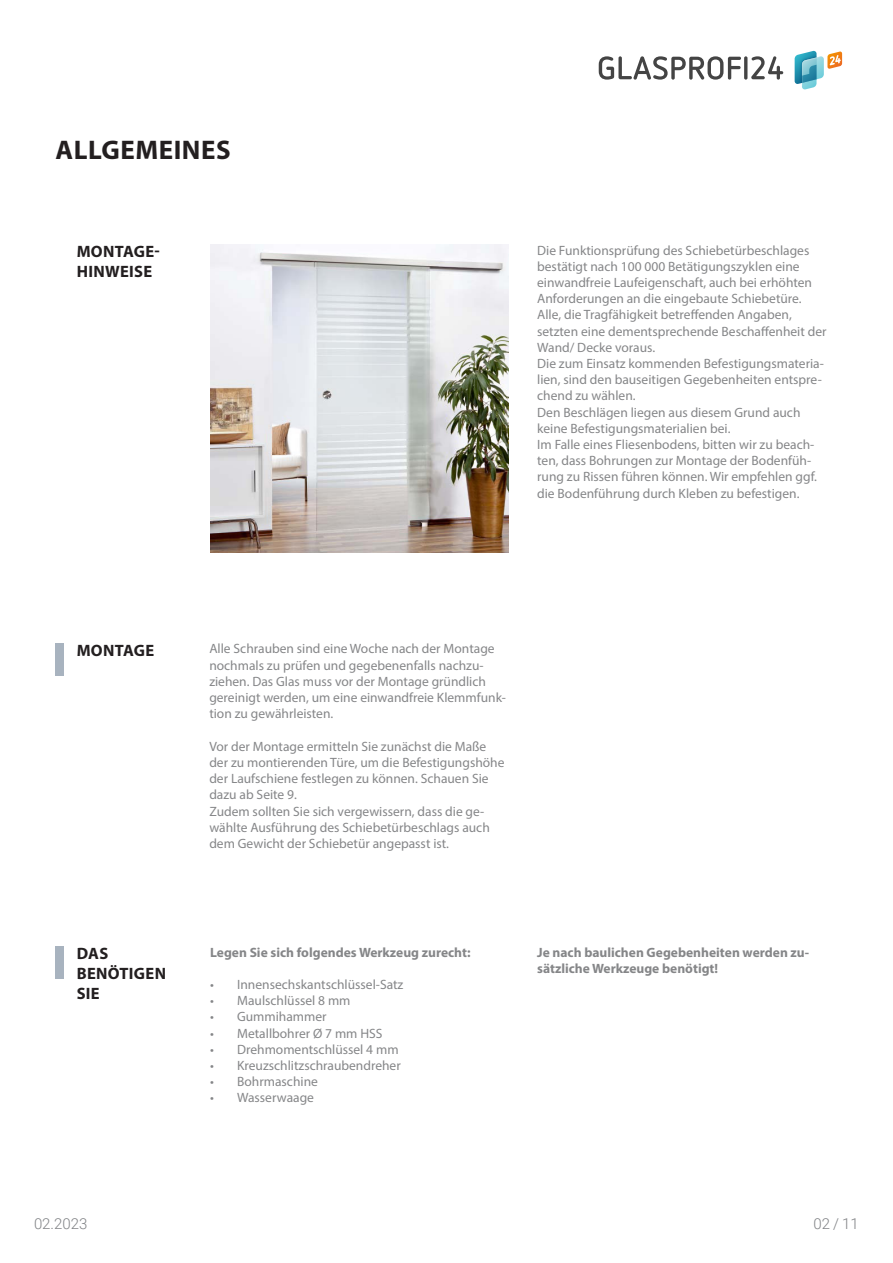
<style>
.page{position:relative;width:893px;height:1263px;background:#fff}
.page>*{position:absolute;margin:0;border:0;box-sizing:border-box;transform-origin:0 0}
.Überschrift_Myriad_Pro{font:700 27px "Myriad Pro";letter-spacing:.02em;color:#231f20}
.Kapitelüberschrift_Myriad_Prod{font:700 16.5px/19.8px "Myriad Pro";letter-spacing:.02em;color:#231f20}
.t1{font:300 15px "Roboto";color:#808285}
.Copy_Myriad_Prod{font:13.5px/16.2px "Myriad Pro";color:#858688}
.Copy_Myriad_Prod-2{font:700 13.5px/16.2px "Myriad Pro";color:#858688}
</style>
<div class="page">
<img style="left:210px;top:245px;width:298px;height:308px">
<svg style="left:795px;top:51px;width:47px;height:38px"></svg>
<svg style="left:599px;top:56px;width:184px;height:24px"></svg>
<div style="left:55px;top:643px;width:9px;height:33px;background:#a8b3bf"></div>
<div style="left:55px;top:946px;width:9px;height:33px;background:#a8b3bf"></div>
<p class="Überschrift_Myriad_Pro" style="left:56px;top:132px;width:177px">ALLGEMEINES</p>
<p class="Kapitelüberschrift_Myriad_Prod" style="left:77px;top:241px;width:85px">MONTAGE-</p>
<p class="Kapitelüberschrift_Myriad_Prod" style="left:77px;top:261px;width:77px">HINWEISE</p>
<p class="Copy_Myriad_Prod" style="left:537px;top:242px;width:276px">Die Funktionsprüfung des Schiebetürbeschlages bestätigt nach 100 000 Betätigungszyklen eine einwandfreie Laufeigenschaft, auch bei erhöhten Anforderungen an die eingebaute Schiebetüre.</p>
<p class="Copy_Myriad_Prod" style="left:537px;top:307px;width:291px">Alle, die Tragfähigkeit betreffenden Angaben, setzten eine dementsprechende Beschaffenheit der<br>Wand/ Decke voraus.</p>
<p class="Copy_Myriad_Prod" style="left:537px;top:355px;width:288px">Die zum Einsatz kommenden Befestigungsmateria&shy;lien, sind den bauseitigen Gegebenheiten entspre&shy;chend zu wählen.</p>
<p class="Copy_Myriad_Prod" style="left:537px;top:404px;width:265px">Den Beschlägen liegen aus diesem Grund auch keine Befestigungsmaterialien bei.</p>
<p class="Copy_Myriad_Prod" style="left:537px;top:436px;width:281px">Im Falle eines Fliesenbodens, bitten wir zu beach&shy;ten, dass Bohrungen zur Montage der Bodenfüh&shy;rung zu Rissen führen können. Wir empfehlen ggf. die Bodenführung durch Kleben zu befestigen.</p>
<p class="Kapitelüberschrift_Myriad_Prod" style="left:77px;top:640px;width:79px">MONTAGE</p>
<p class="Kapitelüberschrift_Myriad_Prod" style="left:77px;top:943px;width:33px">DAS</p>
<p class="Kapitelüberschrift_Myriad_Prod" style="left:77px;top:963px;width:91px">BENÖTIGEN<br>SIE</p>
<p class="Copy_Myriad_Prod" style="left:209px;top:641px;width:298px">Alle Schrauben sind eine Woche nach der Montage nochmals zu prüfen und gegebenenfalls nachzu&shy;ziehen. Das Glas muss vor der Montage gründlich gereinigt werden, um eine einwandfreie Klemmfunk&shy;tion zu gewährleisten.</p>
<p class="Copy_Myriad_Prod" style="left:209px;top:738px;width:297px">Vor der Montage ermitteln Sie zunächst die Maße der zu montierenden Türe, um die Befestigungshöhe der Laufschiene festlegen zu können. Schauen Sie dazu ab Seite 9.</p>
<p class="Copy_Myriad_Prod" style="left:209px;top:803px;width:282px">Zudem sollten Sie sich vergewissern, dass die ge&shy;wählte Ausführung des Schiebetürbeschlags auch dem Gewicht der Schiebetür angepasst ist.</p>
<p class="Copy_Myriad_Prod-2" style="left:210px;top:943px;width:262px">Legen Sie sich folgendes Werkzeug zurecht:</p>
<p class="Copy_Myriad_Prod" style="left:210px;top:976px;width:195px">• Innensechskantschlüssel-Satz</p>
<p class="Copy_Myriad_Prod" style="left:210px;top:992px;width:142px">• Maulschlüssel 8 mm</p>
<p class="Copy_Myriad_Prod" style="left:210px;top:1008px;width:118px">• Gummihammer</p>
<p class="Copy_Myriad_Prod" style="left:210px;top:1025px;width:174px">• Metallbohrer Ø 7 mm HSS</p>
<p class="Copy_Myriad_Prod" style="left:210px;top:1041px;width:190px">• Drehmomentschlüssel 4 mm</p>
<p class="Copy_Myriad_Prod" style="left:210px;top:1057px;width:192px">• Kreuzschlitzschraubendreher</p>
<p class="Copy_Myriad_Prod" style="left:210px;top:1073px;width:109px">• Bohrmaschine</p>
<p class="Copy_Myriad_Prod" style="left:210px;top:1089px;width:105px">• Wasserwaage</p>
<p class="Copy_Myriad_Prod-2" style="left:537px;top:943px;width:273px">Je nach baulichen Gegebenheiten werden zu&shy;sätzliche Werkzeuge benötigt!</p>
<p class="t1" style="left:34px;top:1213px;width:55px">02.2023</p>
<p class="t1" style="left:814px;top:1213px;width:47px">02 / 11</p>
</div>
